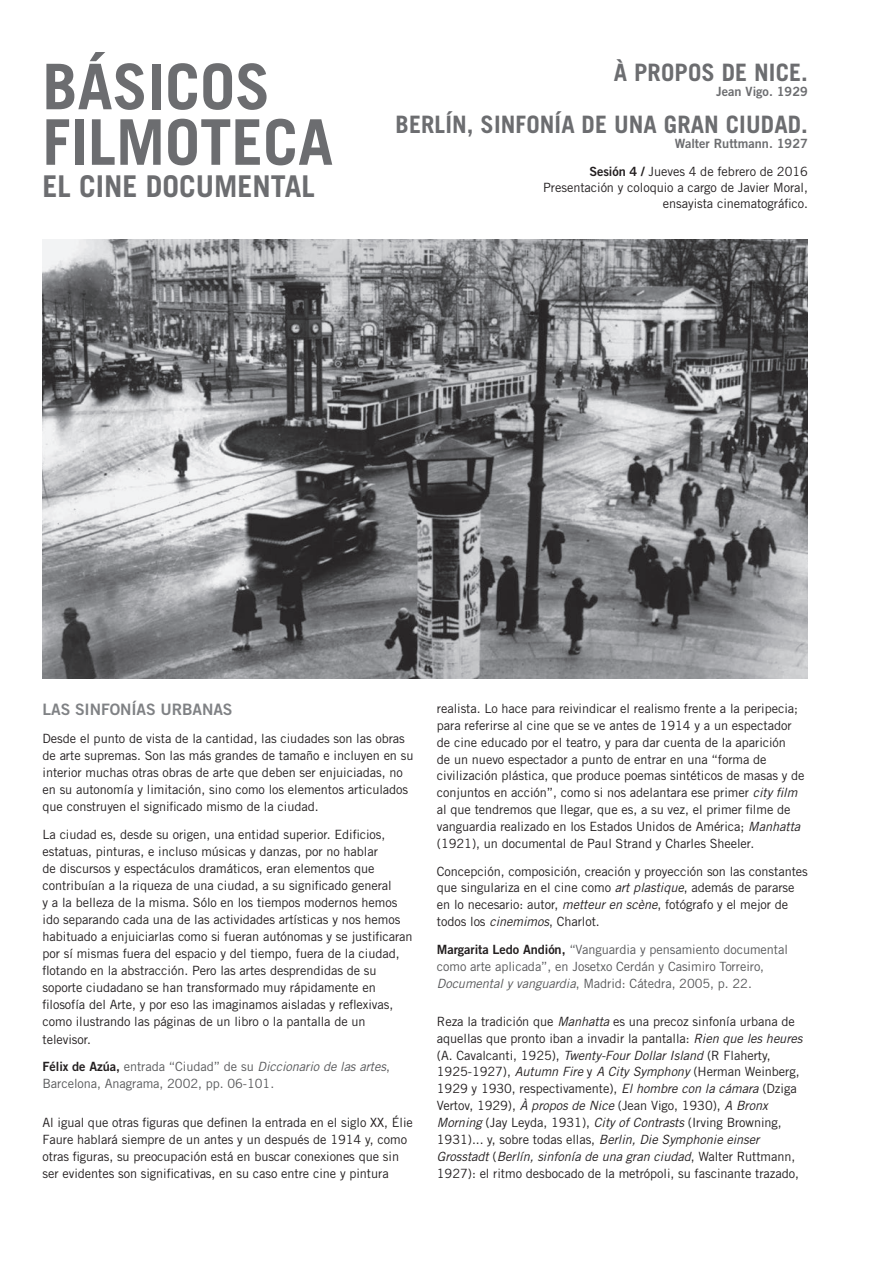
<style>
.page{position:relative;width:893px;height:1263px;background:#fff}
.page>*{position:absolute;margin:0;border:0;box-sizing:border-box;transform-origin:0 0}
.t1{font:700 63px/55.5px "Trade Gothic LT Std";color:#6c6d70}
.t2{font:700 30px "Trade Gothic LT Std";color:#6c6d70}
.t3{font:700 24px "Trade Gothic LT Std";letter-spacing:.005em;color:#6c6d70}
.t4{font:15.75px "Trade Gothic LT Std Bd 2";letter-spacing:-.005em;color:#808285}
.t5{font:12.75px/17px "Trade Gothic LT Std";letter-spacing:-.005em;color:#231f20}
.t6{font:12.75px/17px "Trade Gothic LT Std";letter-spacing:-.005em;color:#57585a}
.t7{font:12.75px "Trade Gothic LT Std Bd 2";color:#6c6d70}
.s1{font-family:"Trade Gothic LT Std Bd 2"}
.s2{font-family:"Trade Gothic LT Std Bd 2";color:#231f20}
.s3{font-style:italic}
</style>
<div class="page">
<img style="left:43px;top:239px;width:765px;height:440px">
<h1 class="t1" style="left:43px;top:58px;width:292px">BÁSICOS<br>FILMOTECA</h1>
<h2 class="t2" style="left:43px;top:168px;width:274px">EL CINE DOCUMENTAL</h2>
<h3 class="t3" style="left:614px;top:58px;width:196px">À PROPOS DE NICE.</h3>
<p class="t7" style="left:716px;top:84px;width:93px">Jean Vigo. 1929</p>
<h3 class="t3" style="left:396px;top:110px;width:414px">BERLÍN, SINFONÍA DE UNA GRAN CIUDAD.</h3>
<p class="t7" style="left:675px;top:135px;width:135px">Walter Ruttmann. 1927</p>
<p class="t5" style="left:543px;top:164px;width:266px;line-height:15.8px;text-align:right"><span class="s1">Sesión 4 /</span> Jueves 4 de febrero de 2016<br>Presentación y coloquio a cargo de Javier Moral, ensayista cinematográfico.</p>
<p class="t4" style="left:43px;top:700px;width:192px">LAS SINFONÍAS URBANAS</p>
<p class="t5" style="left:43px;top:730px;width:372px">Desde el punto de vista de la cantidad, las ciudades son las obras de arte supremas. Son las más grandes de tamaño e incluyen en su interior muchas otras obras de arte que deben ser enjuiciadas, no en su autonomía y limitación, sino como los elementos articulados que construyen el significado mismo de la ciudad.</p>
<p class="t5" style="left:43px;top:825px;width:372px">La ciudad es, desde su origen, una entidad superior. Edificios, estatuas, pinturas, e incluso músicas y danzas, por no hablar<br>de discursos y espectáculos dramáticos, eran elementos que contribuían a la riqueza de una ciudad, a su significado general<br>y a la belleza de la misma. Sólo en los tiempos modernos hemos ido separando cada una de las actividades artísticas y nos hemos habituado a enjuiciarlas como si fueran autónomas y se justificaran por sí mismas fuera del espacio y del tiempo, fuera de la ciudad, flotando en la abstracción. Pero las artes desprendidas de su soporte ciudadano se han transformado muy rápidamente en filosofía del Arte, y por eso las imaginamos aisladas y reflexivas, como ilustrando las páginas de un libro o la pantalla de un televisor.</p>
<p class="t6" style="left:43px;top:1058px;width:349px"><span class="s2">Félix de Azúa,</span> entrada “Ciudad” de su <span class="s3">Diccionario de las artes</span>,<br>Barcelona, Anagrama, 2002, pp. 06-101.</p>
<p class="t5" style="left:43px;top:1113px;width:372px">Al igual que otras figuras que definen la entrada en el siglo XX, Élie Faure hablará siempre de un antes y un después de 1914 y, como otras figuras, su preocupación está en buscar conexiones que sin ser evidentes son significativas, en su caso entre cine y pintura</p>
<p class="t5" style="left:437px;top:700px;width:369px">realista. Lo hace para reivindicar el realismo frente a la peripecia; para referirse al cine que se ve antes de 1914 y a un espectador de cine educado por el teatro, y para dar cuenta de la aparición<br>de un nuevo espectador a punto de entrar en una “forma de civilización plástica, que produce poemas sintéticos de masas y de conjuntos en acción”, como si nos adelantara ese primer <span class="s3">city film </span>al que tendremos que llegar, que es, a su vez, el primer filme de vanguardia realizado en los Estados Unidos de América; <span class="s3">Manhatta </span>(1921), un documental de Paul Strand y Charles Sheeler.</p>
<p class="t5" style="left:437px;top:862px;width:372px">Concepción, composición, creación y proyección son las constantes que singulariza en el cine como <span class="s3">art plastique</span>, además de pararse en lo necesario: autor, <span class="s3">metteur en scène</span>, fotógrafo y el mejor de todos los <span class="s3">cinemimos</span>, Charlot.</p>
<p class="t6" style="left:437px;top:940px;width:353px"><span class="s2">Margarita Ledo Andión,</span> “Vanguardia y pensamiento documental como arte aplicada”, en Josetxo Cerdán y Casimiro Torreiro,<br><span class="s3">Documental y vanguardia</span>, Madrid: Cátedra, 2005, p. 22.</p>
<p class="t5" style="left:437px;top:1012px;width:367px">Reza la tradición que <span class="s3">Manhatta</span> es una precoz sinfonía urbana de aquellas que pronto iban a invadir la pantalla: <span class="s3">Rien que les heures </span>(A. Cavalcanti, 1925), <span class="s3">Twenty-Four Dollar Island</span> (R Flaherty, 1925-1927), <span class="s3">Autumn Fire</span> y <span class="s3">A City Symphony</span> (Herman Weinberg, 1929 y 1930, respectivamente), <span class="s3">El hombre con la cámara</span> (Dziga Vertov, 1929), <span class="s3">À propos de Nice</span> (Jean Vigo, 1930), <span class="s3">A Bronx Morning</span> (Jay Leyda, 1931), <span class="s3">City of Contrasts</span> (Irving Browning, 1931)... y, sobre todas ellas, <span class="s3">Berlin, Die Symphonie einser Grosstadt</span> (<span class="s3">Berlín, sinfonía de una gran ciudad</span>, Walter Ruttmann, 1927): el ritmo desbocado de la metrópoli, su fascinante trazado,</p>
</div>
